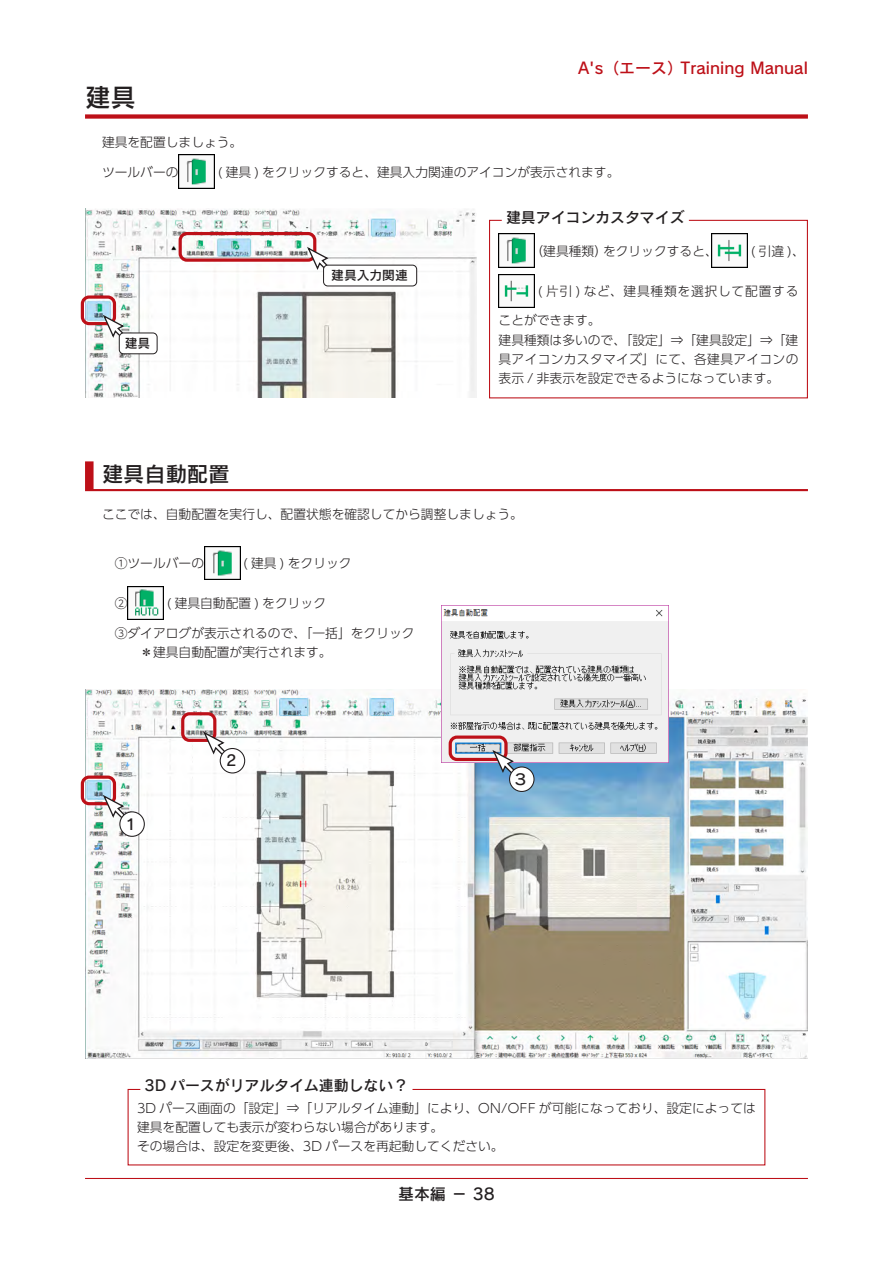
<style>
.page{position:relative;width:893px;height:1263px;background:#fff}
.page>*{position:absolute;margin:0;border:0;box-sizing:border-box;transform-origin:0 0}
.大見出し{font:25.5px "Rodin Pro N DB";color:#231f20}
.中見出し{font:21.3px "Rodin Pro N DB";color:#231f20}
.t1{font:15.9px "Rodin Pro N DB";color:#bd1018}
.t2{font:15.9px "Rodin Pro N DB";color:#231f20}
.参考上{font:14.85px "Rodin Pro N DB";color:#231f20}
.本文{font:14.85px "Rodin Pro N DB";color:#231f20}
.参考{font:300 12.75px/19.2px "UD Shin Go Pr 6 N";color:#231f20}
.本文-2{font:300 12.75px "UD Shin Go Pr 6 N";color:#231f20}
.操作{font:300 12.75px "UD Shin Go Pr 6 N";color:#231f20}
.参考-2{font:300 12.75px "UD Shin Go Pr 6 N";letter-spacing:.06em;color:#231f20}
.本文太字{font:12.75px "Rodin Pro N DB";color:#231f20}
</style>
<div class="page">
<hr style="left:85px;top:1178px;width:723px;height:1px;background:#bd1018">
<div style="left:85px;top:114px;width:723px;height:5px;background:#bd1018"></div>
<img style="left:179px;top:155px;width:36px;height:34px">
<img style="left:85px;top:690px;width:723px;height:368px">
<div style="left:81px;top:775px;width:35px;height:30px;border:3px solid #bd1018;border-radius:7px"></div>
<svg style="left:101px;top:793px;width:25px;height:27px"></svg>
<div style="left:120px;top:812px;width:24px;height:24px;background:#fff;border-radius:50%"></div>
<div style="left:119px;top:811px;width:26px;height:26px;border:1px solid #231f20;border-radius:50%"></div>
<div style="left:181px;top:712px;width:35px;height:30px;border:3px solid #bd1018;border-radius:7px"></div>
<svg style="left:202px;top:730px;width:25px;height:26px"></svg>
<div style="left:220px;top:748px;width:25px;height:25px;background:#fff;border-radius:50%"></div>
<div style="left:220px;top:748px;width:25px;height:25px;border:1px solid #231f20;border-radius:50%"></div>
<img style="left:441px;top:606px;width:227px;height:156px">
<div style="left:449px;top:735px;width:58px;height:26px;border:3px solid #bd1018;border-radius:7px"></div>
<svg style="left:491px;top:748px;width:25px;height:27px"></svg>
<div style="left:510px;top:767px;width:24px;height:24px;background:#fff;border-radius:50%"></div>
<div style="left:509px;top:766px;width:26px;height:26px;border:1px solid #231f20;border-radius:50%"></div>
<div style="left:128px;top:1089px;width:637px;height:76px;border:1px solid #bd1018"></div>
<div style="left:140px;top:1067px;width:272px;height:26px;background:#fff"></div>
<div style="left:85px;top:461px;width:723px;height:30px;background:#bf1921"></div>
<div style="left:94px;top:459px;width:718px;height:30px;background:#fff"></div>
<img style="left:204px;top:546px;width:36px;height:34px">
<img style="left:128px;top:586px;width:36px;height:34px">
<img style="left:85px;top:208px;width:391px;height:190px">
<img style="left:499px;top:234px;width:36px;height:34px">
<img style="left:711px;top:234px;width:36px;height:34px">
<img style="left:499px;top:274px;width:36px;height:34px">
<div style="left:489px;top:220px;width:319px;height:178px;border:1px solid #bd1018"></div>
<div style="left:502px;top:199px;width:187px;height:25px;background:#fff"></div>
<div style="left:81px;top:295px;width:35px;height:30px;border:3px solid #bd1018;border-radius:7px"></div>
<svg style="left:101px;top:313px;width:25px;height:27px"></svg>
<div style="left:119px;top:333px;width:38px;height:21px;background:#fff;border-radius:4px"></div>
<div style="left:119px;top:333px;width:38px;height:21px;border:1px solid #231f20;border-radius:4px"></div>
<div style="left:179px;top:232px;width:137px;height:30px;border:3px solid #bd1018;border-radius:7px"></div>
<svg style="left:306px;top:245px;width:25px;height:27px"></svg>
<div style="left:324px;top:265px;width:93px;height:21px;background:#fff;border-radius:4px"></div>
<div style="left:323px;top:265px;width:94px;height:21px;border:1px solid #231f20;border-radius:4px"></div>
<p class="t1" style="left:578px;top:57px;width:231px">A's（エース）Training Manual</p>
<p class="大見出し" style="left:85px;top:81px;width:53px">建具</p>
<p class="本文-2" style="left:102px;top:132px;width:142px">建具を配置しましょう。</p>
<p class="本文-2" style="left:102px;top:161px;width:78px">ツールバーの</p>
<p class="本文-2" style="left:218px;top:161px;width:403px">( 建具 ) をクリックすると、建具入力関連のアイコンが表示されます。</p>
<p class="本文太字" style="left:125px;top:335px;width:27px">建具</p>
<p class="本文太字" style="left:331px;top:267px;width:78px">建具入力関連</p>
<p class="参考上" style="left:506px;top:207px;width:180px">建具アイコンカスタマイズ</p>
<p class="参考" style="left:530px;top:241px;width:189px">（建具種類）をクリックすると、</p>
<p class="参考" style="left:751px;top:241px;width:56px">( 引違 )、</p>
<p class="参考-2" style="left:538px;top:281px;width:262px">( 片引 ) など、建具種類を選択して配置する</p>
<p class="参考" style="left:499px;top:310px;width:104px">ことができます。</p>
<p class="参考" style="left:499px;top:330px;width:301px;text-align:justify">建具種類は多いので、「設定」⇒「建具設定」⇒「建具アイコンカスタマイズ」にて、各建具アイコンの表示 / 非表示を設定できるようになっています。</p>
<p class="中見出し" style="left:102px;top:460px;width:129px">建具自動配置</p>
<p class="本文-2" style="left:102px;top:504px;width:422px">ここでは、自動配置を実行し、配置状態を確認してから調整しましょう。</p>
<p class="操作" style="left:115px;top:553px;width:91px">①ツールバーの</p>
<p class="操作" style="left:243px;top:553px;width:110px">( 建具 ) をクリック</p>
<p class="操作" style="left:115px;top:593px;width:14px">②</p>
<p class="操作" style="left:167px;top:593px;width:161px">( 建具自動配置 ) をクリック</p>
<p class="操作" style="left:115px;top:622px;width:301px">③ダイアログが表示されるので、「一括」をクリック</p>
<p class="操作" style="left:140px;top:641px;width:193px">＊建具自動配置が実行されます。</p>
<p class="本文" style="left:123px;top:814px;width:16px">１</p>
<p class="本文" style="left:226px;top:751px;width:12px">2</p>
<p class="参考上" style="left:145px;top:1076px;width:265px">3D パースがリアルタイム連動しない？</p>
<p class="本文" style="left:513px;top:769px;width:16px">３</p>
<p class="参考" style="left:137px;top:1098px;width:620px">3D パース画面の「設定」⇒「リアルタイム連動」により、ON/OFF が可能になっており、設定によっては建具を配置しても表示が変わらない場合があります。</p>
<p class="参考" style="left:137px;top:1136px;width:368px">その場合は、設定を変更後、3D パースを再起動してください。</p>
<p class="t2" style="left:398px;top:1184px;width:98px">基本編 － 38</p>
</div>
